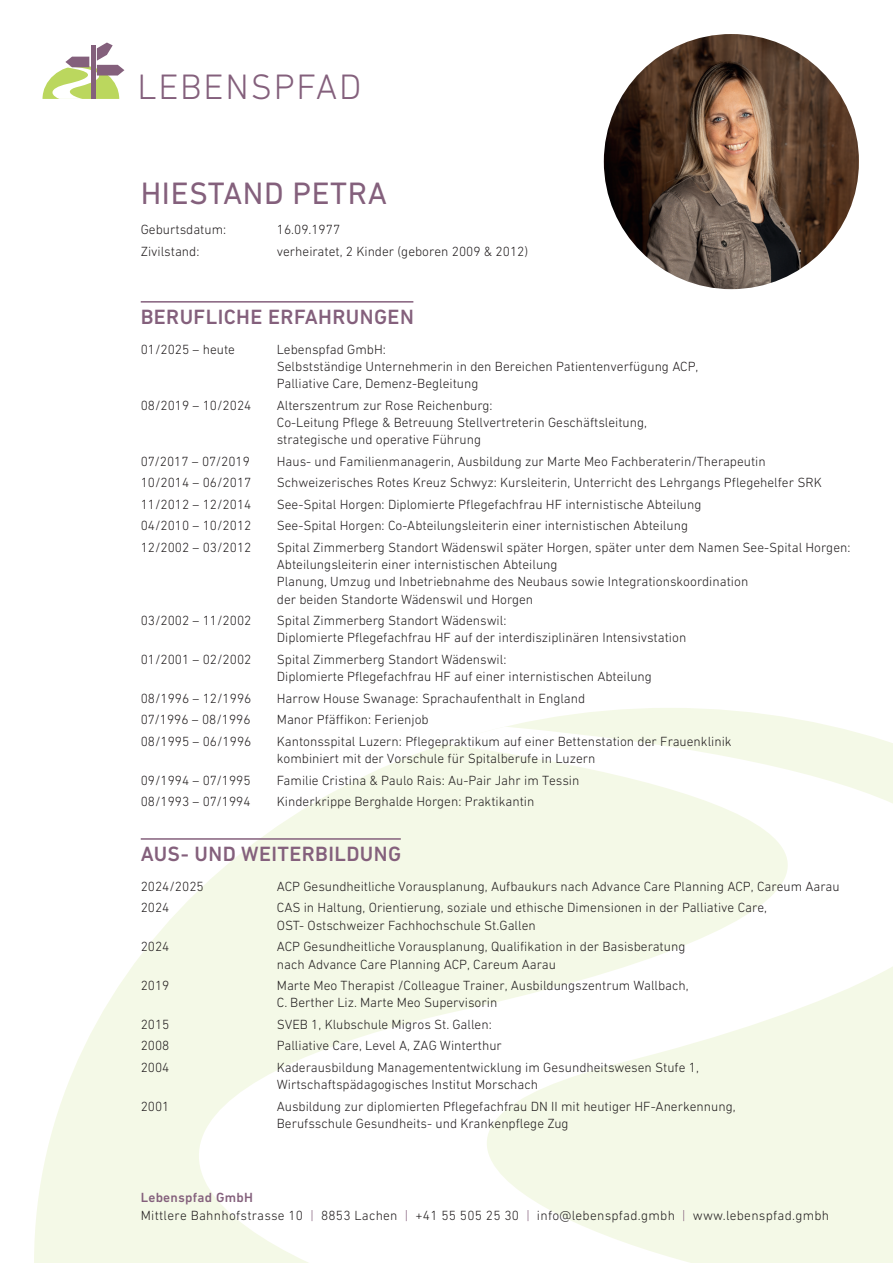
<style>
.page{position:relative;width:893px;height:1263px;background:#fff}
.page>*{position:absolute;margin:0;border:0;box-sizing:border-box;transform-origin:0 0}
.t1{font:300 36px "DIN Next CYR";letter-spacing:.05em;color:#84607c}
.t2{font:31.5px "DIN Next CYR";letter-spacing:.02em;color:#84607c}
.t3{font:500 21px "DIN Next CYR";letter-spacing:.02em;color:#84607c}
.t4{font:300 13.5px/17.2px "DIN Next CYR";color:#231f20}
.t5{font:300 13.5px/18px "DIN Next CYR";letter-spacing:.02em;color:#231f20}
.s1{font-weight:500;color:#84607c}
.s2{color:#84607c}
</style>
<div class="page">
<svg style="left:34px;top:991px;width:82px;height:272px;fill:#f4f9e7"></svg>
<svg style="left:116px;top:708px;width:777px;height:555px;fill:#f4f9e7"></svg>
<hr style="left:141px;top:301px;width:272px;height:2px;background:#84607c">
<hr style="left:141px;top:838px;width:260px;height:2px;background:#84607c">
<svg style="left:43px;top:42px;width:81px;height:57px"></svg>
<img style="left:604px;top:34px;width:255px;height:255px;border-radius:128px">
<h1 class="t1" style="left:137px;top:66px;width:225px">LEBENSPFAD</h1>
<h2 class="t2" style="left:141px;top:176px;width:248px">HIESTAND PETRA</h2>
<p class="t4" style="left:141px;top:221px;width:87px">Geburtsdatum:</p>
<p class="t4" style="left:277px;top:221px;width:65px">16.09.1977</p>
<p class="t4" style="left:141px;top:243px;width:60px">Zivilstand:</p>
<p class="t4" style="left:277px;top:243px;width:253px">verheiratet, 2 Kinder (geboren 2009 &amp; 2012)</p>
<h3 class="t3" style="left:141px;top:304px;width:275px">BERUFLICHE ERFAHRUNGEN</h3>
<p class="t4" style="left:141px;top:340px;width:96px">01/2025 – heute</p>
<p class="t4" style="left:277px;top:340px;width:423px">Lebenspfad GmbH:<br>Selbstständige Unternehmerin in den Bereichen Patientenverfügung ACP,<br>Palliative Care, Demenz-Begleitung</p>
<p class="t4" style="left:141px;top:396px;width:112px">08/2019 – 10/2024</p>
<p class="t4" style="left:277px;top:396px;width:372px">Alterszentrum zur Rose Reichenburg:<br>Co-Leitung Pflege &amp; Betreuung Stellvertreterin Geschäftsleitung, strategische und operative Führung</p>
<p class="t4" style="left:141px;top:452px;width:111px">07/2017 – 07/2019</p>
<p class="t4" style="left:277px;top:452px;width:490px">Haus- und Familienmanagerin, Ausbildung zur Marte Meo Fachberaterin/Therapeutin</p>
<p class="t4" style="left:141px;top:474px;width:112px">10/2014 – 06/2017</p>
<p class="t4" style="left:277px;top:474px;width:546px">Schweizerisches Rotes Kreuz Schwyz: Kursleiterin, Unterricht des Lehrgangs Pflegehelfer SRK</p>
<p class="t4" style="left:141px;top:496px;width:112px">11/2012 – 12/2014</p>
<p class="t4" style="left:277px;top:496px;width:426px">See-Spital Horgen: Diplomierte Pflegefachfrau HF internistische Abteilung</p>
<p class="t4" style="left:141px;top:517px;width:112px">04/2010 – 10/2012</p>
<p class="t4" style="left:277px;top:517px;width:413px">See-Spital Horgen: Co-Abteilungsleiterin einer internistischen Abteilung</p>
<p class="t4" style="left:141px;top:539px;width:112px">12/2002 – 03/2012</p>
<p class="t4" style="left:277px;top:539px;width:575px">Spital Zimmerberg Standort Wädenswil später Horgen, später unter dem Namen See-Spital Horgen:<br>Abteilungsleiterin einer internistischen Abteilung<br>Planung, Umzug und Inbetriebnahme des Neubaus sowie Integrationskoordination<br>der beiden Standorte Wädenswil und Horgen</p>
<p class="t4" style="left:141px;top:612px;width:112px">03/2002 – 11/2002</p>
<p class="t4" style="left:277px;top:612px;width:411px">Spital Zimmerberg Standort Wädenswil:<br>Diplomierte Pflegefachfrau HF auf der interdisziplinären Intensivstation</p>
<p class="t4" style="left:141px;top:651px;width:112px">01/2001 – 02/2002</p>
<p class="t4" style="left:277px;top:651px;width:377px">Spital Zimmerberg Standort Wädenswil:<br>Diplomierte Pflegefachfrau HF auf einer internistischen Abteilung</p>
<p class="t4" style="left:141px;top:689px;width:112px">08/1996 – 12/1996</p>
<p class="t4" style="left:277px;top:689px;width:310px">Harrow House Swanage: Sprachaufenthalt in England</p>
<p class="t4" style="left:141px;top:711px;width:111px">07/1996 – 08/1996</p>
<p class="t4" style="left:277px;top:711px;width:153px">Manor Pfäffikon: Ferienjob</p>
<p class="t4" style="left:141px;top:732px;width:112px">08/1995 – 06/1996</p>
<p class="t4" style="left:277px;top:732px;width:456px">Kantonsspital Luzern: Pflegepraktikum auf einer Bettenstation der Frauenklinik kombiniert mit der Vorschule für Spitalberufe in Luzern</p>
<p class="t4" style="left:141px;top:771px;width:111px">09/1994 – 07/1995</p>
<p class="t4" style="left:277px;top:771px;width:304px">Familie Cristina &amp; Paulo Rais: Au-Pair Jahr im Tessin</p>
<p class="t4" style="left:141px;top:793px;width:111px">08/1993 – 07/1994</p>
<p class="t4" style="left:277px;top:793px;width:259px">Kinderkrippe Berghalde Horgen: Praktikantin</p>
<h3 class="t3" style="left:141px;top:842px;width:262px">AUS- UND WEITERBILDUNG</h3>
<p class="t4" style="left:141px;top:878px;width:64px">2024/2025</p>
<p class="t4" style="left:277px;top:878px;width:564px">ACP Gesundheitliche Vorausplanung, Aufbaukurs nach Advance Care Planning ACP, Careum Aarau</p>
<p class="t4" style="left:141px;top:899px;width:30px">2024</p>
<p class="t4" style="left:277px;top:899px;width:492px">CAS in Haltung, Orientierung, soziale und ethische Dimensionen in der Palliative Care,<br>OST- Ostschweizer Fachhochschule St.Gallen</p>
<p class="t4" style="left:141px;top:938px;width:30px">2024</p>
<p class="t4" style="left:277px;top:938px;width:410px">ACP Gesundheitliche Vorausplanung, Qualifikation in der Basisberatung nach Advance Care Planning ACP, Careum Aarau</p>
<p class="t4" style="left:141px;top:977px;width:30px">2019</p>
<p class="t4" style="left:277px;top:977px;width:413px">Marte Meo Therapist /Colleague Trainer, Ausbildungszentrum Wallbach,<br>C. Berther Liz. Marte Meo Supervisorin</p>
<p class="t4" style="left:141px;top:1015px;width:30px">2015</p>
<p class="t4" style="left:277px;top:1015px;width:216px">SVEB 1, Klubschule Migros St. Gallen:</p>
<p class="t4" style="left:141px;top:1037px;width:30px">2008</p>
<p class="t4" style="left:277px;top:1037px;width:227px">Palliative Care, Level A, ZAG Winterthur</p>
<p class="t4" style="left:141px;top:1058px;width:30px">2004</p>
<p class="t4" style="left:277px;top:1058px;width:424px">Kaderausbildung Managemententwicklung im Gesundheitswesen Stufe 1,<br>Wirtschaftspädagogisches Institut Morschach</p>
<p class="t4" style="left:141px;top:1097px;width:30px">2001</p>
<p class="t4" style="left:277px;top:1097px;width:460px">Ausbildung zur diplomierten Pflegefachfrau DN II mit heutiger HF-Anerkennung,<br>Berufsschule Gesundheits- und Krankenpflege Zug</p>
<p class="t5" style="left:141px;top:1189px;width:690px"><span class="s1">Lebenspfad GmbH<br></span>Mittlere Bahnhofstrasse 10 <span class="s2">|</span> 8853 Lachen <span class="s2">|</span> +41 55 505 25 30 <span class="s2">|</span> info@lebenspfad.gmbh <span class="s2">|</span> www.lebenspfad.gmbh</p>
</div>
